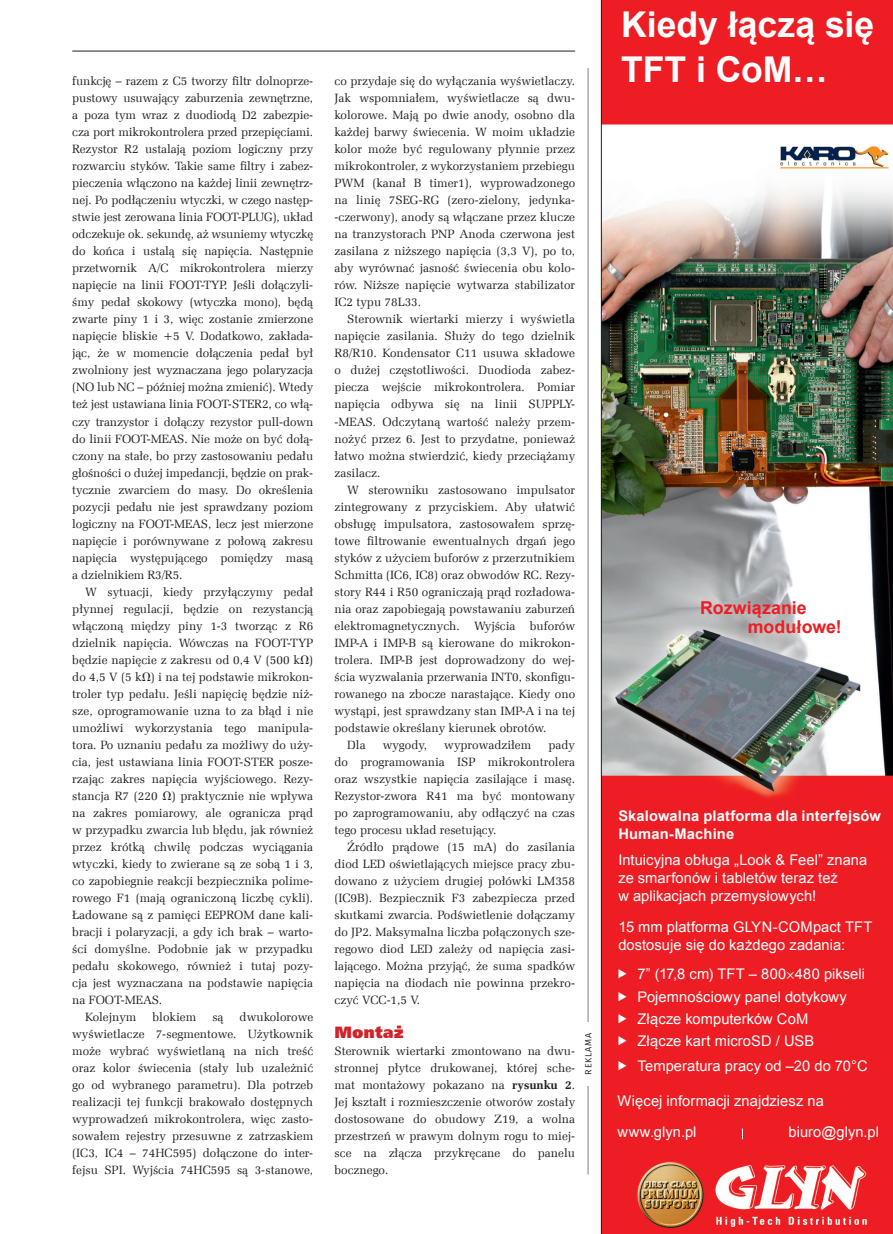
<style>
.page{position:relative;width:893px;height:1234px;background:#fff}
.page>*{position:absolute;margin:0;border:0;box-sizing:border-box;transform-origin:0 0}
.t1{font:700 35.55px/44.8px "Arial";color:#fff}
.t2{font:700 17.7px/18.6px "Arial";letter-spacing:.005em;color:#ee1d23}
._3_Srodtytul_kurs{font:16.5px "Humnst 777 X Blk EU";color:#d1232a}
.t3{font:14.7px/22.4px "Arial";letter-spacing:.005em;color:#fff}
.t4{font:700 14.7px/17.7px "Arial";letter-spacing:.01em;color:#fff}
._1_Body{font:12px/17px "Zapf Ellipt EU";color:#231f20;text-align:justify}
._1_Body-2{font:9px "Fira Sans";letter-spacing:.075em;color:#231f20}
.s1{font-family:"Math With Greek"}
.s2{font-weight:700}
.s3{font-family:"Minion Pro"}
</style>
<div class="page">
<hr style="left:588px;top:68px;width:1px;height:1106px;background:#808285">
<div style="left:580px;top:1021px;width:17px;height:64px;background:#fff"></div>
<hr style="left:72px;top:51px;width:503px;height:1px;background:#231f20">
<img style="left:601px;top:0;width:292px;height:1233px">
<svg style="left:619px;top:968px;width:8px;height:10px"></svg>
<svg style="left:619px;top:991px;width:8px;height:9px"></svg>
<svg style="left:619px;top:1013px;width:8px;height:9px"></svg>
<svg style="left:619px;top:1036px;width:8px;height:9px"></svg>
<svg style="left:619px;top:1060px;width:8px;height:10px"></svg>
<p class="_1_Body" style="left:72px;top:73px;width:242px">funkcję – razem z C5 tworzy filtr dolnoprze&shy;pustowy usuwający zaburzenia zewnętrzne, a poza tym wraz z duodiodą D2 zabezpie&shy;cza port mikrokontrolera przed przepięciami.<br>Rezystor R2 ustalają poziom logiczny przy rozwarciu styków. Takie same filtry i zabez&shy;pieczenia włączono na każdej linii zewnętrz&shy;nej. Po podłączeniu wtyczki, w czego następ&shy;stwie jest zerowana linia FOOT-PLUG), układ odczekuje ok. sekundę, aż wsuniemy wtyczkę do końca i ustalą się napięcia. Następnie przetwornik A/C mikrokontrolera mierzy napięcie na linii FOOT-TYP. Jeśli dołączyli&shy;śmy pedał skokowy (wtyczka mono), będą zwarte piny 1 i 3, więc zostanie zmierzone napięcie bliskie +5 V. Dodatkowo, zakłada&shy;jąc, że w momencie dołączenia pedał był zwolniony jest wyznaczana jego polaryzacja (NO lub NC – później można zmienić). Wtedy też jest ustawiana linia FOOT-STER2, co włą&shy;czy tranzystor i dołączy rezystor pull-down do linii FOOT-MEAS. Nie może on być dołą&shy;czony na stałe, bo przy zastosowaniu pedału głośności o dużej impedancji, będzie on prak&shy;tycznie zwarciem do masy. Do określenia pozycji pedału nie jest sprawdzany poziom logiczny na FOOT-MEAS, lecz jest mierzone napięcie i porównywane z połową zakresu napięcia występującego pomiędzy masą a dzielnikiem R3/R5.</p>
<p class="_1_Body" style="left:72px;top:583px;width:242px;text-indent:13px">W sytuacji, kiedy przyłączymy pedał płynnej regulacji, będzie on rezystancją włączoną między piny 1-3 tworząc z R6 dzielnik napięcia. Wówczas na FOOT-TYP będzie napięcie z zakresu od 0,4 V (500 k<span class="s1">V</span>) do 4,5 V (5 k<span class="s1">V</span>) i na tej podstawie mikrokon&shy;troler typ pedału. Jeśli napięcię będzie niż&shy;sze, oprogramowanie uzna to za błąd i nie umożliwi wykorzystania tego manipula&shy;tora. Po uznaniu pedału za możliwy do uży&shy;cia, jest ustawiana linia FOOT-STER posze&shy;rzając zakres napięcia wyjściowego. Rezy&shy;stancja R7 (220 <span class="s1">V</span>) praktycznie nie wpływa na zakres pomiarowy, ale ogranicza prąd w przypadku zwarcia lub błędu, jak również przez krótką chwilę podczas wyciągania wtyczki, kiedy to zwierane są ze sobą 1 i 3, co zapobiegnie reakcji bezpiecznika polime&shy;rowego F1 (mają ograniczoną liczbę cykli).<br>Ładowane są z pamięci EEPROM dane kali&shy;bracji i polaryzacji, a gdy ich brak – warto&shy;ści domyślne. Podobnie jak w przypadku pedału skokowego, również i tutaj pozy&shy;cja jest wyznaczana na podstawie napięcia na FOOT-MEAS.</p>
<p class="_1_Body" style="left:85px;top:1008px;width:53px">Kolejnym</p>
<p class="_1_Body" style="left:152px;top:1008px;width:45px">blokiem</p>
<p class="_1_Body" style="left:212px;top:1008px;width:13px">są</p>
<p class="_1_Body" style="left:72px;top:1008px;width:242px;text-indent:167px">dwukolorowe wyświetlacze 7-segmentowe. Użytkownik może wybrać wyświetlaną na nich treść oraz kolor świecenia (stały lub uzależnić go od wybranego parametru). Dla potrzeb realizacji tej funkcji brakowało dostępnych wyprowadzeń mikrokontrolera, więc zasto&shy;sowałem rejestry przesuwne z zatrzaskiem (IC3, IC4 – 74HC595) dołączone do inter&shy;fejsu SPI. Wyjścia 74HC595 są 3-stanowe,</p>
<p class="_1_Body" style="left:334px;top:73px;width:242px">co przydaje się do wyłączania wyświetlaczy.<br>Jak wspomniałem, wyświetlacze są dwu&shy;kolorowe. Mają po dwie anody, osobno dla każdej barwy świecenia. W moim układzie kolor może być regulowany płynnie przez mikrokontroler, z wykorzystaniem przebiegu PWM (kanał B timer1), wyprowadzonego na linię 7SEG-RG (zero-zielony, jedynka--czerwony), anody są włączane przez klucze na tranzystorach PNP Anoda czerwona jest zasilana z niższego napięcia (3,3 V), po to, aby wyrównać jasność świecenia obu kolo&shy;rów. Niższe napięcie wytwarza stabilizator IC2 typu 78L33.</p>
<p class="_1_Body" style="left:334px;top:311px;width:242px;text-indent:13px">Sterownik wiertarki mierzy i wyświetla napięcie zasilania. Służy do tego dzielnik R8/R10. Kondensator C11 usuwa składowe o dużej częstotliwości. Duodioda zabez&shy;piecza wejście mikrokontrolera. Pomiar napięcia odbywa się na linii SUPPLY--MEAS. Odczytaną wartość należy przem&shy;nożyć przez 6. Jest to przydatne, ponieważ łatwo można stwierdzić, kiedy przeciążamy zasilacz.</p>
<p class="_1_Body" style="left:334px;top:481px;width:242px;text-indent:13px">W sterowniku zastosowano impulsator zintegrowany z przyciskiem. Aby ułatwić obsługę impulsatora, zastosowałem sprzę&shy;towe filtrowanie ewentualnych drgań jego styków z użyciem buforów z przerzutnikiem Schmitta (IC6, IC8) oraz obwodów RC. Rezy&shy;story R44 i R50 ograniczają prąd rozładowa&shy;nia oraz zapobiegają powstawaniu zaburzeń elektromagnetycznych. Wyjścia buforów IMP-A i IMP-B są kierowane do mikrokon&shy;trolera. IMP-B jest doprowadzony do wej&shy;ścia wyzwalania przerwania INT0, skonfigu&shy;rowanego na zbocze narastające. Kiedy ono wystąpi, jest sprawdzany stan IMP-A i na tej podstawie określany kierunek obrotów.</p>
<p class="_1_Body" style="left:347px;top:736px;width:20px">Dla</p>
<p class="_1_Body" style="left:383px;top:736px;width:46px">wygody,</p>
<p class="_1_Body" style="left:444px;top:736px;width:89px">wyprowadziłem</p>
<p class="_1_Body" style="left:334px;top:736px;width:242px;text-indent:214px">pady do programowania ISP mikrokontrolera oraz wszystkie napięcia zasilające i masę.<br>Rezystor-zwora R41 ma być montowany po zaprogramowaniu, aby odłączyć na czas tego procesu układ resetujący.</p>
<p class="_1_Body" style="left:334px;top:838px;width:242px;text-indent:13px">Źródło prądowe (15 mA) do zasilania diod LED oświetlających miejsce pracy zbu&shy;dowano z użyciem drugiej połówki LM358 (IC9B). Bezpiecznik F3 zabezpiecza przed skutkami zwarcia. Podświetlenie dołączamy do JP2. Maksymalna liczba połączonych sze&shy;regowo diod LED zależy od napięcia zasi&shy;lającego. Można przyjąć, że suma spadków napięcia na diodach nie powinna przekro&shy;czyć VCC-1,5 V.</p>
<p class="_3_Srodtytul_kurs" style="left:334px;top:1021px;width:71px">Montaż</p>
<p class="_1_Body" style="left:334px;top:1042px;width:242px">Sterownik wiertarki zmontowano na dwu&shy;stronnej płytce drukowanej, której sche&shy;mat montażowy pokazano na <span class="s2">rysunku 2</span>.<br>Jej kształt i rozmieszczenie otworów zostały dostosowane do obudowy Z19, a wolna przestrzeń w prawym dolnym rogu to miej&shy;sce na złącza przykręcane do panelu bocznego.</p>
<p class="_1_Body-2" style="left:582px;top:1074px;width:43px;rotate:-90deg">REKLAMA</p>
<p class="t1" style="left:621px;top:3px;width:255px">Kiedy łączą się<br>TFT i CoM…</p>
<p class="t2" style="left:748px;top:599px;width:95px;text-indent:-48px">Rozwiązanie modułowe!</p>
<p class="t4" style="left:618px;top:807px;width:264px">Skalowalna platforma dla interfejsów<br>Human-Machine</p>
<p class="t3" style="left:618px;top:851px;width:250px;line-height:17.7px">Intuicyjna obługa „Look &amp; Feel” znana ze smarfonów i tabletów teraz też<br>w aplikacjach przemysłowych!</p>
<p class="t3" style="left:618px;top:917px;width:256px;line-height:17.7px">15 mm platforma GLYN-COMpact TFT dostosuje się do każdego zadania:</p>
<p class="t3" style="left:637px;top:962px;width:229px">7” (17,8 cm) TFT – 800<span class="s3">×</span>480 pikseli<br>Pojemnościowy panel dotykowy<br>Złącze komputerków CoM<br>Złącze kart microSD / USB</p>
<p class="t3" style="left:637px;top:1054px;width:232px">Temperatura pracy od –20 do 70°C</p>
<p class="t3" style="left:618px;top:1084px;width:208px;line-height:31.7px">Więcej informacji znajdziesz na www.glyn.pl</p>
<p class="t3" style="left:788px;top:1120px;width:92px">biuro@glyn.pl</p>
</div>
